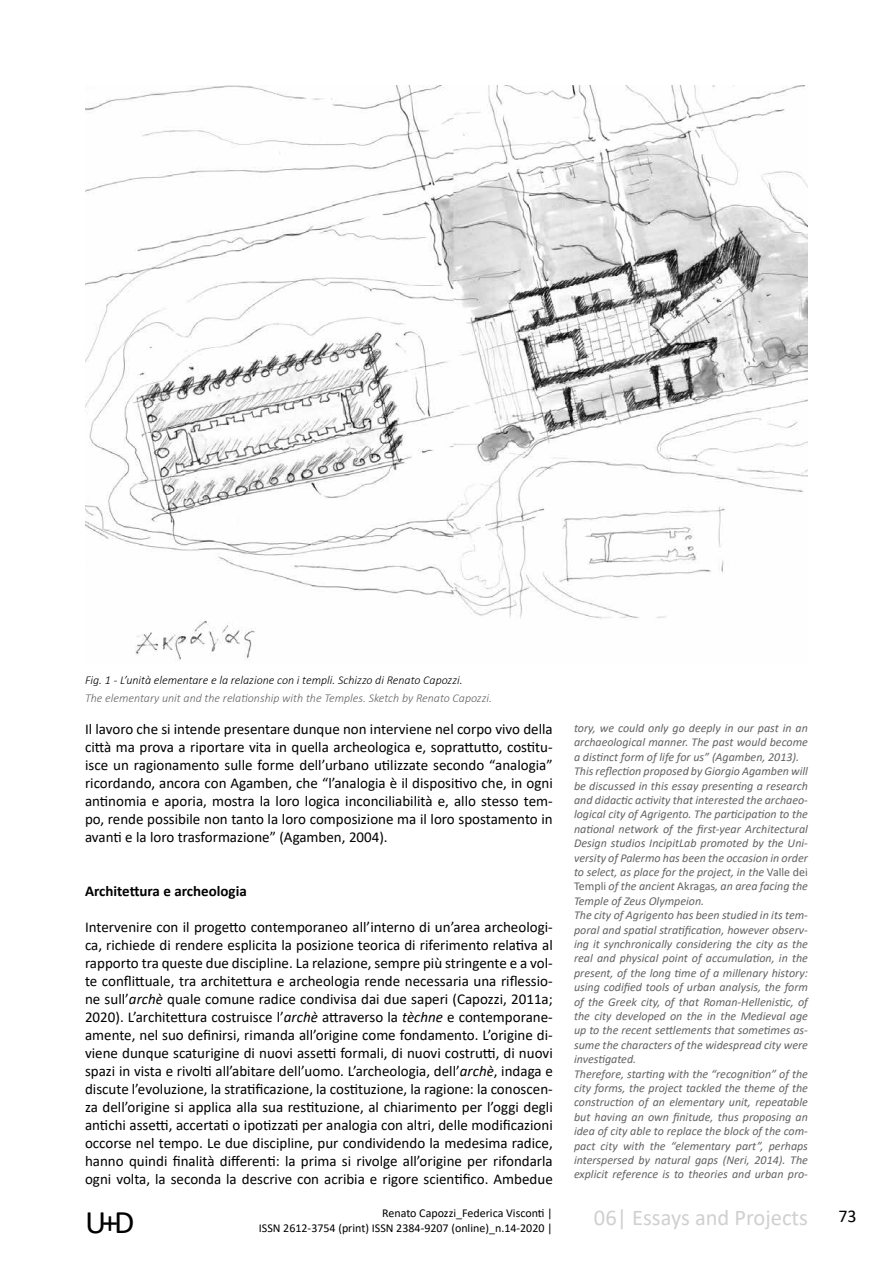
<style>
.page{position:relative;width:893px;height:1263px;background:#fff}
.page>*{position:absolute;margin:0;border:0;box-sizing:border-box;transform-origin:0 0}
.t1{font:33px "Calibri";color:#000}
.t2{font:22.5px "Calibri";color:#d0d0d0}
.t3{font:18px "Calibri";color:#000}
.t4{font:15px/18px "Calibri";color:#000;text-align:justify}
.t5{font:700 15px "Calibri";color:#000}
.t6{font:italic 12px/14.4px "Calibri";color:#646363}
.t7{font:12px "Calibri";color:#000}
.t8{font:italic 300 12px "Calibri";color:#646363}
.t9{font:italic 300 12px "Calibri";color:#000}
.s1{font-style:italic}
.s2{font-style:normal}
</style>
<div class="page">
<img style="left:85px;top:85px;width:723px;height:576px">
<p class="t9" style="left:85px;top:672px;width:379px">Fig. 1 - L’unità elementare e la relazione con i templi. Schizzo di Renato Capozzi.</p>
<p class="t8" style="left:85px;top:690px;width:408px">The elementary unit and the relationship with the Temples. Sketch by Renato Capozzi.</p>
<p class="t4" style="left:85px;top:720px;width:469px">Il lavoro che si intende presentare dunque non interviene nel corpo vivo della città ma prova a riportare vita in quella archeologica e, soprattutto, costitu&shy;isce un ragionamento sulle forme dell’urbano utilizzate secondo “analogia” ricordando, ancora con Agamben, che “l’analogia è il dispositivo che, in ogni antinomia e aporia, mostra la loro logica inconciliabilità e, allo stesso tem&shy;po, rende possibile non tanto la loro composizione ma il loro spostamento in avanti e la loro trasformazione” (Agamben, 2004).</p>
<p class="t5" style="left:85px;top:881px;width:163px">Architettura e archeologia</p>
<p class="t4" style="left:85px;top:918px;width:469px">Intervenire con il progetto contemporaneo all’interno di un’area archeologi&shy;ca, richiede di rendere esplicita la posizione teorica di riferimento relativa al rapporto tra queste due discipline. La relazione, sempre più stringente e a vol&shy;te conflittuale, tra architettura e archeologia rende necessaria una riflessio&shy;ne sull’<span class="s1">archè</span> quale comune radice condivisa dai due saperi (Capozzi, 2011a; 2020). L’architettura costruisce l’<span class="s1">archè</span> attraverso la <span class="s1">tèchne</span> e contemporane&shy;amente, nel suo definirsi, rimanda all’origine come fondamento. L’origine di&shy;viene dunque scaturigine di nuovi assetti formali, di nuovi costrutti, di nuovi spazi in vista e rivolti all’abitare dell’uomo. L’archeologia, dell’<span class="s1">archè</span>, indaga e discute l’evoluzione, la stratificazione, la costituzione, la ragione: la conoscen&shy;za dell’origine si applica alla sua restituzione, al chiarimento per l’oggi degli antichi assetti, accertati o ipotizzati per analogia con altri, delle modificazioni occorse nel tempo. Le due discipline, pur condividendo la medesima radice, hanno quindi finalità differenti: la prima si rivolge all’origine per rifondarla ogni volta, la seconda la descrive con acribia e rigore scientifico. Ambedue</p>
<p class="t6" style="left:574px;top:720px;width:235px">tory, we could only go deeply in our past in an archaeological manner. The past would become a distinct form of life for us” (Agamben, 2013).<br>This reflection proposed by Giorgio Agamben will be discussed in this essay presenting a research and didactic activity that interested the archaeo&shy;logical city of Agrigento. The participation to the national network of the first-year Architectural Design studios IncipitLab promoted by the Uni&shy;versity of Palermo has been the occasion in order to select, as place for the project, in the <span class="s2">Valle dei Templi</span> of the ancient <span class="s2">Akragas</span>, an area facing the Temple of Zeus Olympeion.<br>The city of Agrigento has been studied in its tem&shy;poral and spatial stratification, however observ&shy;ing it synchronically considering the city as the real and physical point of accumulation, in the present, of the long time of a millenary history: using codified tools of urban analysis, the form of the Greek city, of that Roman-Hellenistic, of the city developed on the in the Medieval age up to the recent settlements that sometimes as&shy;sume the characters of the widespread city were investigated.<br>Therefore, starting with the “recognition” of the city forms, the project tackled the theme of the construction of an elementary unit, repeatable but having an own finitude, thus proposing an idea of city able to replace the block of the com&shy;pact city with the “elementary part”, perhaps interspersed by natural gaps (Neri, 2014). The explicit reference is to theories and urban pro-</p>
<p class="t7" style="left:382px;top:1205px;width:172px">Renato Capozzi_Federica Visconti |</p>
<p class="t3" style="left:838px;top:1203px;width:20px">73</p>
<h2 class="t2" style="left:594px;top:1202px;width:215px">06| Essays and Projects</h2>
<h1 class="t1" style="left:85px;top:1199px;width:51px">U+D</h1>
<p class="t7" style="left:259px;top:1219px;width:295px">ISSN 2612-3754 (print) ISSN 2384-9207 (online)_n.14-2020 |</p>
</div>
